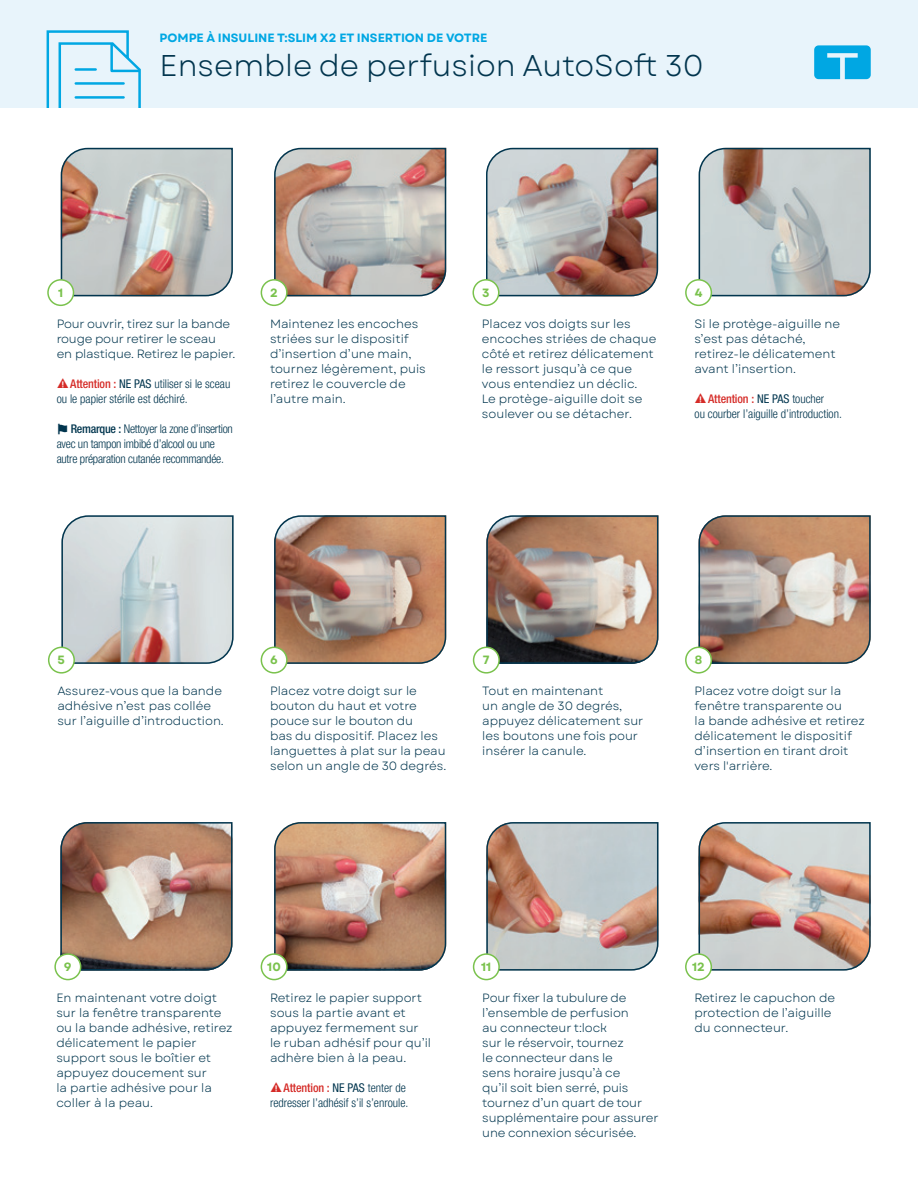
<style>
.page{position:relative;width:918px;height:1188px;background:#fff}
.page>*{position:absolute;margin:0;border:0;box-sizing:border-box;transform-origin:0 0}
.t1{font:30px "Garet";color:#01354e}
.Body{font:12px/15px "Garet";color:#01354e}
.Note___Warning{font:300 condensed 12px/15px "Helvetica Neue LT Pro";color:#01354e}
.Note___Warning-2{font:300 condensed 12px/15px "Helvetica Neue LT Pro";letter-spacing:-.02em;color:#01354e}
.Subtitle{font:700 12px "Garet";color:#00a7e3}
.Step_Number{font:700 12px "Garet";color:#7ac24d}
.s1{font-family:"Garet";font-weight:700;font-stretch:normal;color:#d52b27}
.s2{font-weight:500;color:#d52b27}
.s3{font-weight:400}
.s4{font-family:"Garet";font-weight:700;font-stretch:normal}
.s5{font-weight:500}
</style>
<div class="page">
<div style="left:0;top:0;width:918px;height:108px;background:#e8f4fb"></div>
<svg style="left:814px;top:45px;width:57px;height:34px;background:#22b2e6"></svg>
<svg style="left:46px;top:30px;width:95px;height:78px"></svg>
<hr style="left:76px;top:124px;width:48px;height:1px;background:#00a7e3">
<hr style="left:76px;top:110px;width:48px;height:1px;background:#00a7e3">
<hr style="left:76px;top:96px;width:48px;height:3px;background:#00a7e3">
<hr style="left:76px;top:82px;width:48px;height:3px;background:#00a7e3">
<hr style="left:76px;top:68px;width:20px;height:3px;background:#00a7e3">
<svg style="left:60px;top:147px;width:173px;height:150px;background:#bbb7b4"></svg>
<svg style="left:274px;top:147px;width:173px;height:150px;background:#b9aca5"></svg>
<img style="left:486px;top:147px;width:173px;height:150px">
<svg style="left:698px;top:147px;width:173px;height:150px;background:#b9bcbb"></svg>
<div style="left:48px;top:280px;width:26px;height:25px;background:#fff;border-radius:50%"></div>
<div style="left:47px;top:279px;width:27px;height:27px;border:2px solid #7ac24d;border-radius:50%"></div>
<div style="left:261px;top:280px;width:26px;height:25px;background:#fff;border-radius:50%"></div>
<div style="left:261px;top:279px;width:27px;height:27px;border:2px solid #7ac24d;border-radius:50%"></div>
<div style="left:686px;top:280px;width:25px;height:25px;background:#fff;border-radius:50%"></div>
<div style="left:685px;top:279px;width:27px;height:27px;border:2px solid #7ac24d;border-radius:50%"></div>
<div style="left:473px;top:280px;width:26px;height:25px;background:#fff;border-radius:50%"></div>
<div style="left:472px;top:279px;width:28px;height:27px;border:2px solid #7ac24d;border-radius:50%"></div>
<img style="left:486px;top:515px;width:173px;height:150px">
<img style="left:273px;top:515px;width:174px;height:149px">
<svg style="left:61px;top:515px;width:173px;height:150px;background:#c9cdcf"></svg>
<img style="left:698px;top:515px;width:173px;height:150px">
<div style="left:49px;top:647px;width:25px;height:26px;background:#fff;border-radius:50%"></div>
<div style="left:48px;top:647px;width:27px;height:27px;border:2px solid #7ac24d;border-radius:50%"></div>
<div style="left:261px;top:647px;width:26px;height:26px;background:#fff;border-radius:50%"></div>
<div style="left:261px;top:647px;width:27px;height:27px;border:2px solid #7ac24d;border-radius:50%"></div>
<div style="left:686px;top:647px;width:25px;height:26px;background:#fff;border-radius:50%"></div>
<div style="left:685px;top:647px;width:27px;height:27px;border:2px solid #7ac24d;border-radius:50%"></div>
<div style="left:474px;top:647px;width:25px;height:26px;background:#fff;border-radius:50%"></div>
<div style="left:473px;top:647px;width:27px;height:27px;border:2px solid #7ac24d;border-radius:50%"></div>
<img style="left:60px;top:822px;width:173px;height:149px">
<svg style="left:486px;top:822px;width:173px;height:149px;background:#baaeaa"></svg>
<img style="left:274px;top:822px;width:173px;height:149px">
<img style="left:698px;top:822px;width:173px;height:149px">
<div style="left:55px;top:954px;width:26px;height:26px;background:#fff;border-radius:50%"></div>
<div style="left:54px;top:953px;width:27px;height:27px;border:2px solid #7ac24d;border-radius:50%"></div>
<div style="left:261px;top:954px;width:26px;height:26px;background:#fff;border-radius:50%"></div>
<div style="left:261px;top:953px;width:27px;height:27px;border:2px solid #7ac24d;border-radius:50%"></div>
<div style="left:686px;top:954px;width:25px;height:26px;background:#fff;border-radius:50%"></div>
<div style="left:685px;top:953px;width:27px;height:27px;border:2px solid #7ac24d;border-radius:50%"></div>
<div style="left:474px;top:954px;width:25px;height:26px;background:#fff;border-radius:50%"></div>
<div style="left:473px;top:953px;width:27px;height:27px;border:2px solid #7ac24d;border-radius:50%"></div>
<p class="Subtitle" style="left:159px;top:30px;width:329px">POMPE À INSULINE T:SLIM X2 ET INSERTION DE VOTRE</p>
<p class="t1" style="left:159px;top:47px;width:546px">Ensemble de perfusion AutoSoft 30</p>
<p class="Step_Number" style="left:58px;top:285px;width:7px">1</p>
<p class="Body" style="left:57px;top:317px;width:180px">Pour ouvrir, tirez sur la bande rouge pour retirer le sceau<br>en plastique. Retirez le papier.</p>
<p class="Note___Warning" style="left:57px;top:376px;width:175px"><span class="s1">⚠</span> <span class="s2">Attention :</span> <span class="s3">NE PAS</span> utiliser si le sceau ou le papier stérile est déchiré.</p>
<p class="Note___Warning-2" style="left:57px;top:421px;width:178px"><span class="s4">⚑</span> <span class="s5">Remarque :</span> Nettoyer la zone d’insertion avec un tampon imbibé d’alcool ou une autre préparation cutanée recommandée.</p>
<p class="Step_Number" style="left:270px;top:285px;width:9px">2</p>
<p class="Body" style="left:270px;top:317px;width:157px">Maintenez les encoches striées sur le dispositif d’insertion d’une main, tournez légèrement, puis retirez le couvercle de l’autre main.</p>
<p class="Step_Number" style="left:482px;top:285px;width:9px">3</p>
<p class="Body" style="left:482px;top:317px;width:176px">Placez vos doigts sur les encoches striées de chaque côté et retirez délicatement le ressort jusqu’à ce que vous entendiez un déclic.<br>Le protège-aiguille doit se soulever ou se détacher.</p>
<p class="Step_Number" style="left:695px;top:285px;width:9px">4</p>
<p class="Body" style="left:695px;top:317px;width:147px">Si le protège-aiguille ne s’est pas détaché, retirez-le délicatement avant l’insertion.</p>
<p class="Note___Warning" style="left:695px;top:391px;width:149px"><span class="s1">⚠</span> <span class="s2">Attention :</span> <span class="s3">NE PAS</span> toucher<br>ou courber l’aiguille d’introduction.</p>
<p class="Step_Number" style="left:58px;top:653px;width:9px">5</p>
<p class="Body" style="left:57px;top:684px;width:168px">Assurez-vous que la bande adhésive n’est pas collée sur l’aiguille d’introduction.</p>
<p class="Step_Number" style="left:270px;top:653px;width:9px">6</p>
<p class="Body" style="left:270px;top:684px;width:178px">Placez votre doigt sur le bouton du haut et votre pouce sur le bouton du<br>bas du dispositif. Placez les languettes à plat sur la peau selon un angle de 30 degrés.</p>
<p class="Step_Number" style="left:483px;top:653px;width:8px">7</p>
<p class="Body" style="left:482px;top:684px;width:163px">Tout en maintenant<br>un angle de 30 degrés, appuyez délicatement sur les boutons une fois pour insérer la canule.</p>
<p class="Step_Number" style="left:695px;top:653px;width:9px">8</p>
<p class="Body" style="left:695px;top:684px;width:172px">Placez votre doigt sur la fenêtre transparente ou<br>la bande adhésive et retirez délicatement le dispositif d’insertion en tirant droit vers l'arrière.</p>
<p class="Step_Number" style="left:64px;top:959px;width:9px">9</p>
<p class="Body" style="left:56px;top:991px;width:178px">En maintenant votre doigt sur la fenêtre transparente ou la bande adhésive, retirez délicatement le papier support sous le boîtier et appuyez doucement sur<br>la partie adhésive pour la coller à la peau.</p>
<p class="Step_Number" style="left:267px;top:959px;width:15px">10</p>
<p class="Body" style="left:270px;top:991px;width:163px">Retirez le papier support sous la partie avant et appuyez fermement sur le ruban adhésif pour qu’il adhère bien à la peau.</p>
<p class="Note___Warning" style="left:270px;top:1080px;width:140px"><span class="s1">⚠</span> <span class="s2">Attention :</span> <span class="s3">NE PAS</span> tenter de redresser l’adhésif s’il s’enroule.</p>
<p class="Step_Number" style="left:481px;top:959px;width:12px">11</p>
<p class="Body" style="left:482px;top:991px;width:178px">Pour fixer la tubulure de l’ensemble de perfusion<br>au connecteur t:lock<br>sur le réservoir, tournez<br>le connecteur dans le<br>sens horaire jusqu’à ce<br>qu’il soit bien serré, puis tournez d’un quart de tour supplémentaire pour assurer une connexion sécurisée.</p>
<p class="Step_Number" style="left:692px;top:959px;width:14px">12</p>
<p class="Body" style="left:695px;top:991px;width:142px">Retirez le capuchon de protection de l’aiguille du connecteur.</p>
</div>
